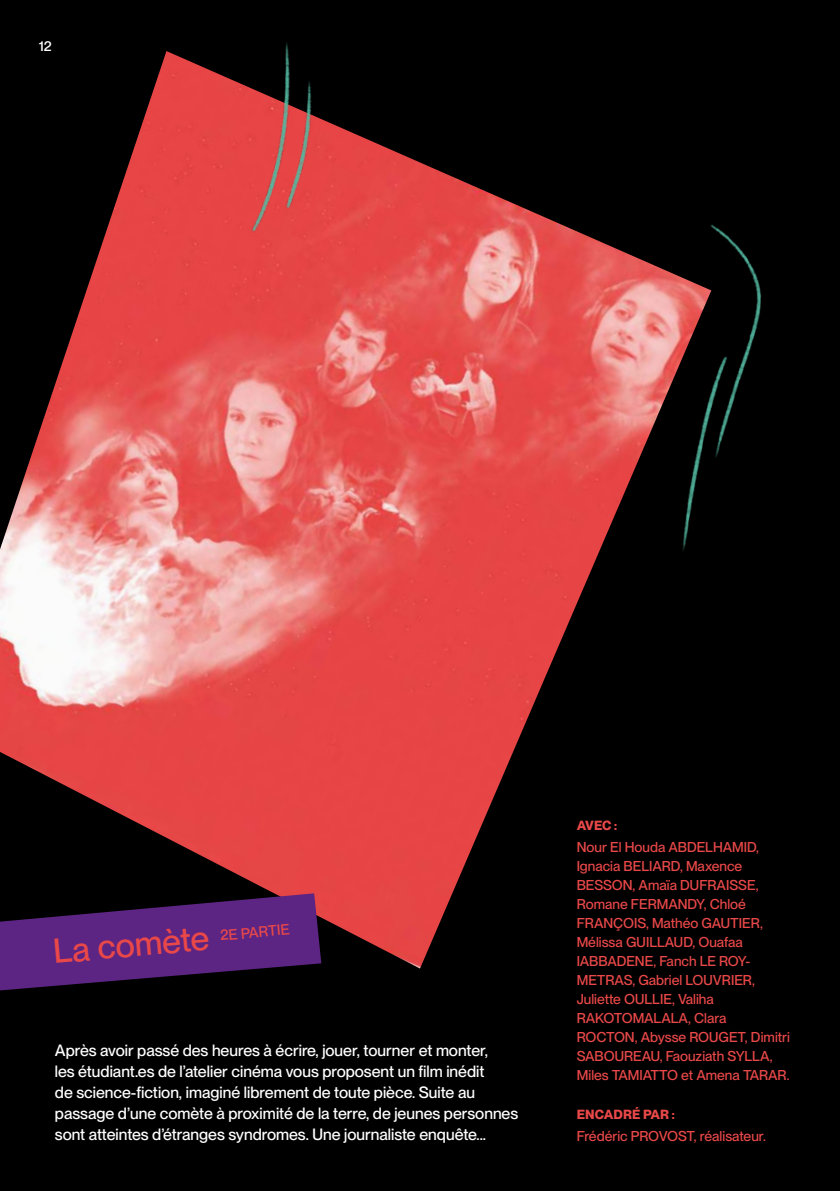
<style>
.page{position:relative;width:840px;height:1191px;background:#fff}
.page>*{position:absolute;margin:0;border:0;box-sizing:border-box;transform-origin:0 0}
.t1{font:500 33.8px "PP Neue Montreal";color:#e94849}
.t2{font:500 16px/21px "PP Neue Montreal";color:#fff}
.t3{font:500 14.6px "PP Neue Montreal";color:#e94849}
.t4{font:500 14px/19px "PP Neue Montreal";color:#e94849}
.t5{font:500 14px "PP Neue Montreal";color:#fff}
.t6{font:700 13px "PP Neue Montreal";letter-spacing:-.005em;color:#e94849}
</style>
<div class="page">
<div style="left:0;top:0;width:839px;height:1191px;background:#000"></div>
<img style="left:0;top:304px;width:576px;height:664px">
<img style="left:576px;top:224px;width:185px;height:381px">
<svg style="left:0;top:893px;width:321px;height:97px"></svg>
<img style="left:726px;top:456px;width:35px;height:149px">
<img style="left:82px;top:42px;width:546px;height:450px">
<p class="t5" style="left:39px;top:38px;width:15px">12</p>
<h1 class="t1" style="left:52px;top:931px;width:158px;rotate:-5deg">La comète</h1>
<p class="t3" style="left:219px;top:926px;width:71px;rotate:-5deg">2E PARTIE</p>
<p class="t2" style="left:55px;top:1040px;width:464px">Après avoir passé des heures à écrire, jouer, tourner et monter,<br>les étudiant.es de l’atelier cinéma vous proposent un film inédit<br>de science-fiction, imaginé librement de toute pièce. Suite au passage d’une comète à proximité de la terre, de jeunes personnes sont atteintes d’étranges syndromes. Une journaliste enquête...</p>
<p class="t6" style="left:576px;top:817px;width:42px">AVEC :</p>
<p class="t4" style="left:576px;top:837px;width:215px">Nour El Houda ABDELHAMID,<br>Ignacia BELIARD, Maxence<br>BESSON, Amaïa DUFRAISSE,<br>Romane FERMANDY, Chloé<br>FRANÇOIS, Mathéo GAUTIER,<br>Mélissa GUILLAUD, Ouafaa<br>IABBADENE, Fanch LE ROY-<br>METRAS, Gabriel LOUVRIER,<br>Juliette OULLIE, Valiha<br>RAKOTOMALALA, Clara<br>ROCTON, Abysse ROUGET, Dimitri<br>SABOUREAU, Faouziath SYLLA,<br>Miles TAMIATTO et Amena TARAR.</p>
<p class="t6" style="left:576px;top:1106px;width:99px">ENCADRÉ PAR :</p>
<p class="t4" style="left:576px;top:1126px;width:190px">Frédéric PROVOST, réalisateur.</p>
</div>
